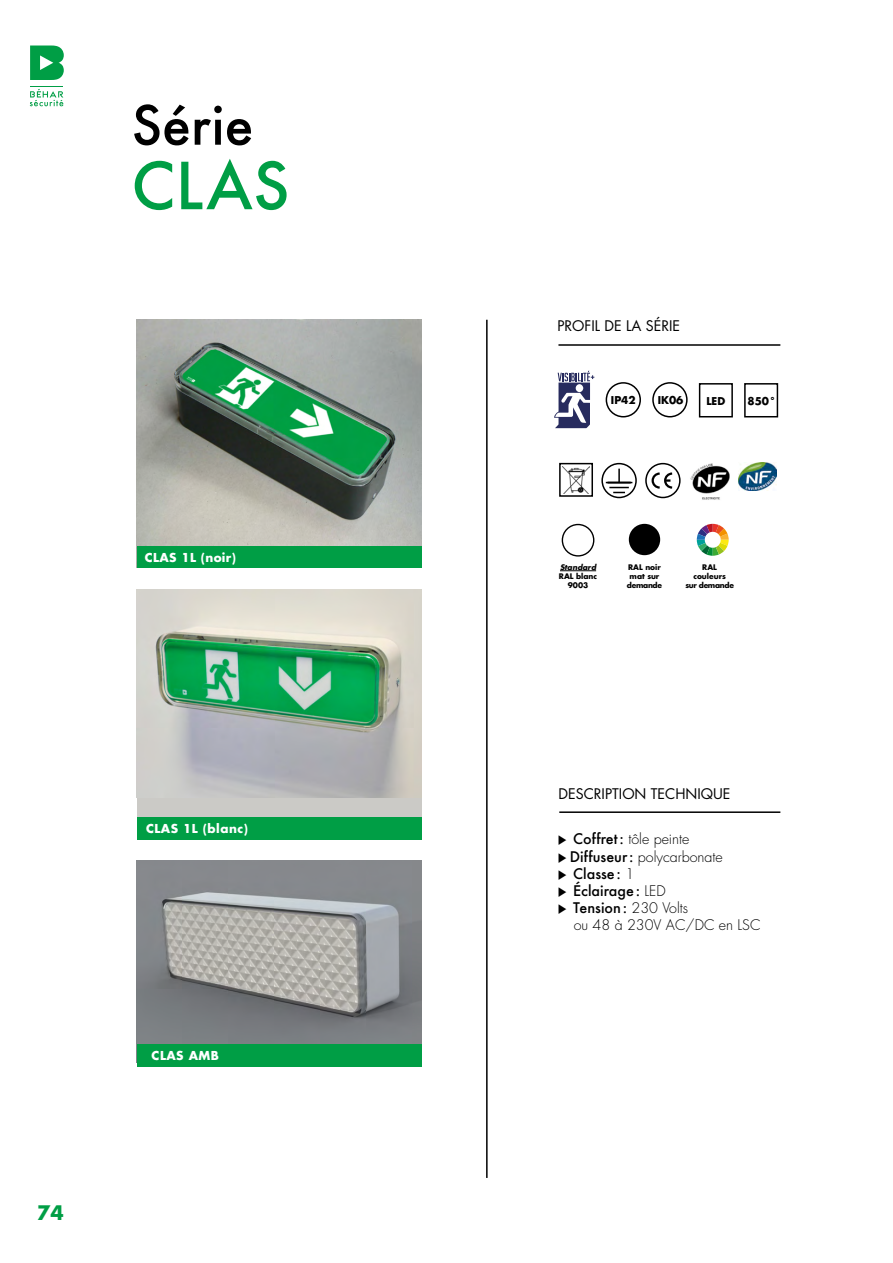
<style>
.page{position:relative;width:893px;height:1263px;background:#fff}
.page>*{position:absolute;margin:0;border:0;box-sizing:border-box;transform-origin:0 0}
.t1{font:500 63px "Futura";color:#009e45}
.t2{font:500 52.5px "Futura";color:#000}
.t3{font:700 19.5px "Futura Std";color:#009e45}
.t4{font:300 14.25px/17.1px "Futura Std";color:#000}
.t5{font:500 14.25px/17.1px "Futura";color:#000}
.t6{font:14.25px "Futura Std";color:#000}
.t7{font:700 12px "Futura Std";letter-spacing:.04em;color:#fff}
.t8{font:700 10.5px "Futura Std";color:#000}
.t9{font:700 7.5px/9px "Futura Std";color:#000;text-align:center}
.t10{font:italic 700 7.5px "Futura Std";color:#000}
.s1{font-family:"Fedra Sans Std";font-weight:700}
.s2{font-family:"Futura";font-weight:500}
.s3{font-family:"Futura Std";font-weight:300}
</style>
<div class="page">
<img style="left:137px;top:320px;width:285px;height:227px">
<div style="left:137px;top:547px;width:285px;height:21px;background:#009e45"></div>
<div style="left:137px;top:589px;width:285px;height:250px;background:#cbcac6"></div>
<img style="left:139px;top:590px;width:283px;height:208px">
<div style="left:137px;top:817px;width:285px;height:22px;background:#009e45"></div>
<img style="left:137px;top:860px;width:285px;height:184px">
<div style="left:137px;top:1044px;width:285px;height:22px;background:#009e45"></div>
<div style="left:652px;top:382px;width:36px;height:35px;border:2px solid #000;border-radius:50%"></div>
<div style="left:601px;top:463px;width:36px;height:35px;border:2px solid #000;border-radius:50%"></div>
<svg style="left:606px;top:469px;width:26px;height:24px"></svg>
<div style="left:645px;top:463px;width:36px;height:35px;border:2px solid #000;border-radius:50%"></div>
<svg style="left:650px;top:471px;width:23px;height:19px"></svg>
<img style="left:563px;top:466px;width:26px;height:28px">
<div style="left:559px;top:463px;width:34px;height:34px;border:2px solid #000"></div>
<div style="left:606px;top:382px;width:35px;height:35px;border:2px solid #000;border-radius:50%"></div>
<div style="left:744px;top:383px;width:34px;height:34px;border:2px solid #000"></div>
<div style="left:699px;top:383px;width:34px;height:34px;border:2px solid #000"></div>
<svg style="left:554px;top:371px;width:40px;height:57px"></svg>
<svg style="left:30px;top:46px;width:34px;height:34px"></svg>
<hr style="left:30px;top:86px;width:33px;height:1px;background:#009e45">
<svg style="left:30px;top:89px;width:33px;height:17px"></svg>
<hr style="left:559px;top:811px;width:221px;height:2px;background:#000">
<hr style="left:558px;top:344px;width:222px;height:2px;background:#000">
<div style="left:562px;top:524px;width:32px;height:33px;border:1px solid #000;border-radius:50%"></div>
<hr style="left:560px;top:570px;width:36px;height:1px;background:#000">
<svg style="left:697px;top:524px;width:32px;height:32px"></svg>
<div style="left:629px;top:524px;width:31px;height:31px;background:#000;border-radius:50%"></div>
<img style="left:690px;top:463px;width:40px;height:37px">
<img style="left:739px;top:463px;width:38px;height:28px">
<hr style="left:486px;top:320px;width:2px;height:858px;background:#000">
<h2 class="t2" style="left:131px;top:90px;width:124px">Série</h2>
<h1 class="t1" style="left:131px;top:144px;width:160px">CLAS</h1>
<p class="t7" style="left:145px;top:550px;width:93px">CLAS 1L (noir)</p>
<p class="t7" style="left:146px;top:821px;width:103px">CLAS 1L (blanc)</p>
<h3 class="t3" style="left:37px;top:1200px;width:28px">74</h3>
<p class="t7" style="left:152px;top:1048px;width:69px">CLAS AMB</p>
<p class="t6" style="left:557px;top:317px;width:124px">PROFIL DE LA SÉRIE</p>
<p class="t8" style="left:611px;top:393px;width:26px">IP42</p>
<p class="t8" style="left:658px;top:393px;width:27px">IK06</p>
<p class="t8" style="left:706px;top:394px;width:20px">LED</p>
<p class="t8" style="left:747px;top:394px;width:29px">850°</p>
<p class="t10" style="left:560px;top:562px;width:38px">Standard</p>
<p class="t9" style="left:559px;top:571px;width:40px">RAL blanc<br>9003</p>
<p class="t9" style="left:685px;top:562px;width:50px">RAL couleurs<br>sur demande</p>
<p class="t9" style="left:627px;top:562px;width:37px">RAL noir mat sur demande</p>
<p class="t6" style="left:558px;top:784px;width:174px">DESCRIPTION TECHNIQUE</p>
<p class="t4" style="left:557px;top:831px;width:167px"><span class="s1">▶</span> <span class="s2">Coffret:</span> tôle peinte<br><span class="s1">▶</span> <span class="s2">Diffuseur:</span> polycarbonate</p>
<p class="t5" style="left:557px;top:864px;width:132px"><span class="s1">▶</span> Classe: <span class="s3">1<br></span><span class="s1">▶</span> Éclairage: <span class="s3">LED<br></span><span class="s1">▶</span> Tension: <span class="s3">230 Volts</span></p>
<p class="t4" style="left:574px;top:917px;width:188px">ou 48 à 230V AC/DC en LSC</p>
</div>
